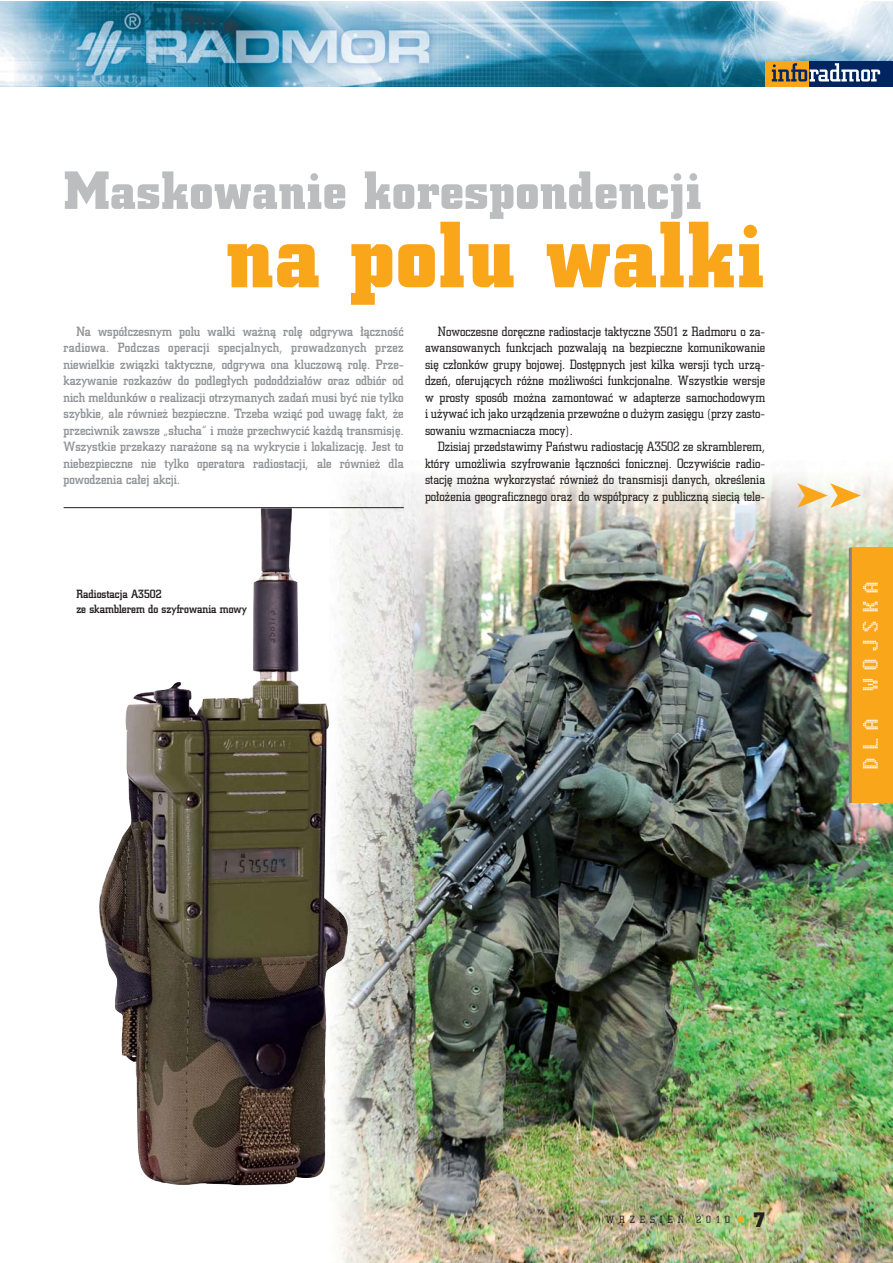
<style>
.page{position:relative;width:893px;height:1263px;background:#fff}
.page>*{position:absolute;margin:0;border:0;box-sizing:border-box;transform-origin:0 0}
.t1{font:700 94.5px "Square Slabserif 711 PL";color:#faa61a}
.t2{font:700 54px "Square Slabserif 711 PL";color:#bbbdbf}
.t3{font:18px "EFN Mobile Dual";letter-spacing:.36em;color:#fff}
.t4{font:300 13.5px/16.5px "Square Slabserif 711 PL";color:#231f20;text-align:justify}
.t5{font:500 13.5px/16.5px "Square Slabserif 711 PL";color:#939598;text-align:justify}
.t6{font:500 12px/14.4px "Square Slabserif 711 PL";color:#231f20}
.t7{font:300 10.5px "Square Slabserif 711 PL";letter-spacing:.46em;color:#231f20}
.s1{font-weight:700;font-size:21px;color:#faa61a}
.s2{font-weight:700;font-size:21px}
</style>
<div class="page">
<img style="left:330px;top:470px;width:563px;height:793px">
<img style="left:99px;top:508px;width:250px;height:677px">
<img style="left:0;top:1px;width:893px;height:85px">
<div style="left:765px;top:61px;width:128px;height:25px;background:#002561"></div>
<div style="left:765px;top:61px;width:43px;height:25px;background:#faa61a"></div>
<svg style="left:772px;top:63px;width:108px;height:18px"></svg>
<div style="left:850px;top:548px;width:43px;height:255px;background:#faa61a"></div>
<hr style="left:849px;top:548px;width:3px;height:255px;background:#808284">
<hr style="left:64px;top:507px;width:340px;height:1px;background:#231f20">
<svg style="left:797px;top:483px;width:64px;height:25px"></svg>
<h2 class="t2" style="left:64px;top:173px;width:640px">Maskowanie korespondencji</h2>
<h1 class="t1" style="left:225px;top:224px;width:541px">na polu walki</h1>
<p class="t5" style="left:64px;top:324px;width:342px;text-indent:13px">Na wspó∏czesnym polu walki wa˝nà rol´ odgrywa ∏àcznoÊç radiowa. Podczas operacji specjalnych, prowadzonych przez niewielkie zwiàzki taktyczne, odgrywa ona kluczowà rol´. Prze&shy;kazywanie rozkazów do podleg∏ych pododdzia∏ów oraz odbiór od nich meldunków o realizacji otrzymanych zadaƒ musi byç nie tylko szybkie, ale równie˝ bezpieczne. Trzeba wziàç pod uwag´ fakt, ˝e przeciwnik zawsze „s∏ucha” i mo˝e przechwyciç ka˝dà transmisj´.<br>Wszystkie przekazy nara˝one sà na wykrycie i lokalizacj´. Jest to niebezpieczne nie tylko operatora radiostacji, ale równie˝ dla powodzenia ca∏ej akcji.</p>
<p class="t4" style="left:425px;top:324px;width:342px;text-indent:13px">Nowoczesne dor´czne radiostacje taktyczne 3501 z Radmoru o za&shy;awansowanych funkcjach pozwalajà na bezpieczne komunikowanie si´ cz∏onków grupy bojowej. Dost´pnych jest kilka wersji tych urzà&shy;dzeƒ, oferujàcych ró˝ne mo˝liwoÊci funkcjonalne. Wszystkie wersje w prosty sposób mo˝na zamontowaç w adapterze samochodowym i u˝ywaç ich jako urzàdzenia przewoêne o du˝ym zasi´gu (przy zasto&shy;sowaniu wzmacniacza mocy).</p>
<p class="t4" style="left:425px;top:439px;width:342px;text-indent:13px">Dzisiaj przedstawimy Paƒstwu radiostacj´ A3502 ze skramblerem, który umo˝liwia szyfrowanie ∏àcznoÊci fonicznej. OczywiÊcie radio&shy;stacj´ mo˝na wykorzystaç równie˝ do transmisji danych, okreÊlenia po∏o˝enia geograficznego oraz do wspó∏pracy z publicznà siecià tele-</p>
<p class="t6" style="left:76px;top:588px;width:172px">Radiostacja A3502<br>ze skamblerem do szyfrowania mowy</p>
<h3 class="t3" style="left:863px;top:691px;width:111px;rotate:-90deg">WOJSKA</h3>
<h3 class="t3" style="left:863px;top:769px;width:53px;rotate:-90deg">DLA</h3>
<p class="t7" style="left:606px;top:1216px;width:161px">WRZESIE¡ 2010<span class="s1">•</span> <span class="s2">7</span></p>
</div>
